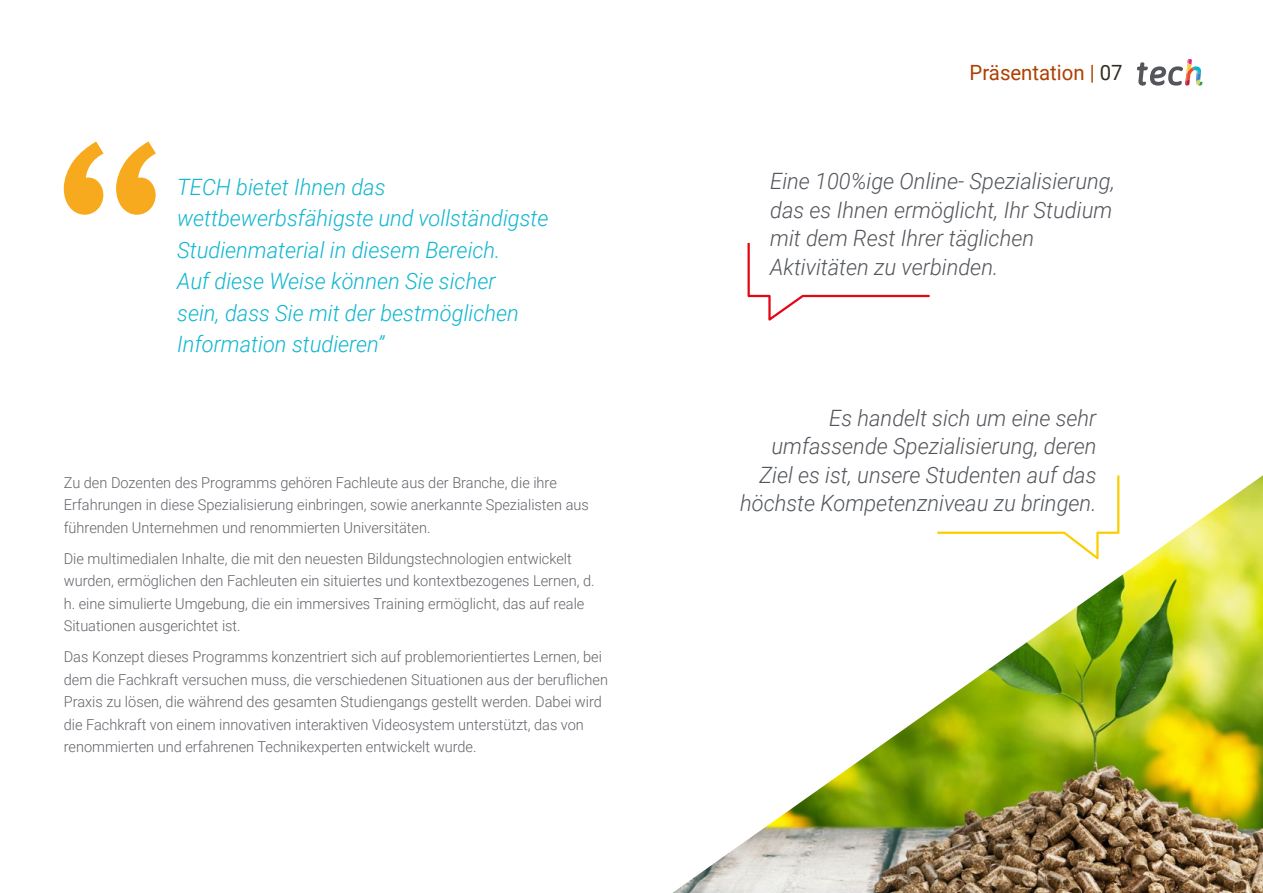
<style>
.page{position:relative;width:1263px;height:893px;background:#fff}
.page>*{position:absolute;margin:0;border:0;box-sizing:border-box;transform-origin:0 0}
.t1{font:italic 300 22.5px/28.5px "Roboto";color:#52555b;text-align:right}
.t2{font:italic 300 22.5px/31.5px "Roboto";color:#0fb6cf}
.t3{font:21px "Roboto";color:#ae4000}
.t4{font:300 15px/22.5px "Roboto";color:#61646a}
.s1{color:#312e20}
</style>
<div class="page">
<svg style="left:64px;top:141px;width:92px;height:74px"></svg>
<svg style="left:747px;top:243px;width:183px;height:78px"></svg>
<img style="left:672px;top:475px;width:591px;height:418px">
<svg style="left:1137px;top:59px;width:65px;height:27px"></svg>
<h1 class="t2" style="left:177px;top:170px;width:373px">TECH bietet Ihnen das wettbewerbsfähigste und vollständigste<br>Studienmaterial in diesem Bereich.<br>Auf diese Weise können Sie sicher<br>sein, dass Sie mit der bestmöglichen<br>Information studieren”</h1>
<p class="t4" style="left:64px;top:470px;width:526px">Zu den Dozenten des Programms gehören Fachleute aus der Branche, die ihre<br>Erfahrungen in diese Spezialisierung einbringen, sowie anerkannte Spezialisten aus führenden Unternehmen und renommierten Universitäten.</p>
<p class="t4" style="left:64px;top:546px;width:532px">Die multimedialen Inhalte, die mit den neuesten Bildungstechnologien entwickelt wurden, ermöglichen den Fachleuten ein situiertes und kontextbezogenes Lernen, d. h. eine simulierte Umgebung, die ein immersives Training ermöglicht, das auf reale Situationen ausgerichtet ist.</p>
<p class="t4" style="left:64px;top:645px;width:546px">Das Konzept dieses Programms konzentriert sich auf problemorientiertes Lernen, bei dem die Fachkraft versuchen muss, die verschiedenen Situationen aus der beruflichen Praxis zu lösen, die während des gesamten Studiengangs gestellt werden. Dabei wird die Fachkraft von einem innovativen interaktiven Videosystem unterstützt, das von renommierten und erfahrenen Technikexperten entwickelt wurde.</p>
<h2 class="t3" style="left:969px;top:57px;width:155px">Präsentation | <span class="s1">07</span></h2>
<h1 class="t1" style="left:770px;top:166px;width:346px;text-align:left">Eine 100%ige Online- Spezialisierung, das es Ihnen ermöglicht, Ihr Studium mit dem Rest Ihrer täglichen Aktivitäten zu verbinden.</h1>
<h1 class="t1" style="left:740px;top:403px;width:358px">Es handelt sich um eine sehr umfassende Spezialisierung, deren Ziel es ist, unsere Studenten auf das höchste Kompetenzniveau zu bringen.</h1>
</div>
